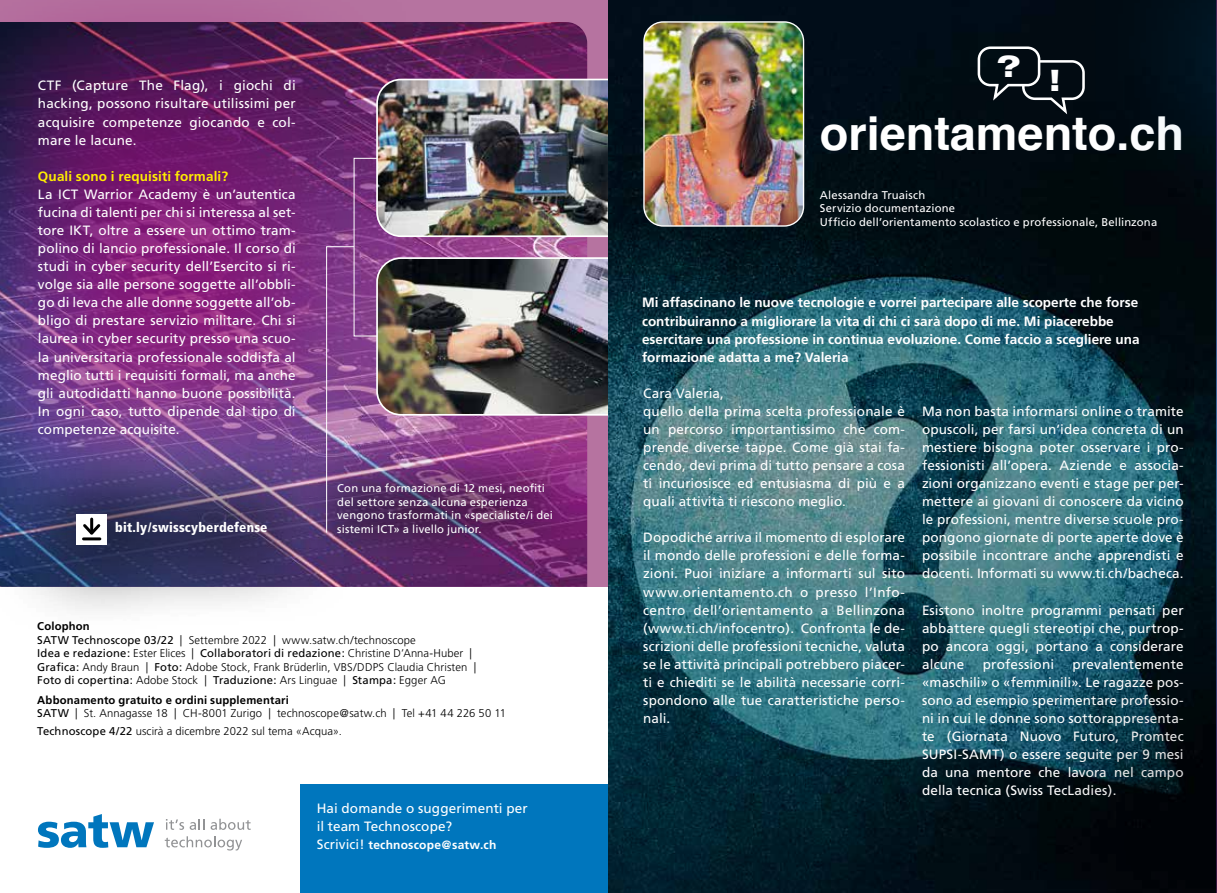
<style>
.page{position:relative;width:1217px;height:893px;background:#fff}
.page>*{position:absolute;margin:0;border:0;box-sizing:border-box;transform-origin:0 0}
.t1{font:700 46.8px "Helvetica";color:#fff}
.t2{font:800 expanded 29.7px "Helvetica Neue";color:#fff}
.t3{font:13.5px/18.1px "Frutiger CE";letter-spacing:.005em;color:#fff;text-align:justify}
.t4{font:13.5px/18.1px "Frutiger";letter-spacing:.01em;color:#fff;text-align:justify}
.t5{font:700 13.5px/18.1px "Frutiger CE";color:#fff}
.t6{font:700 13.5px "Frutiger CE";letter-spacing:.01em;color:#ffed00}
.t7{font:900 condensed 13.5px "Frutiger";letter-spacing:.01em;color:#fff}
.t8{font:700 12px "Frutiger CE";letter-spacing:.015em;color:#fff}
.t9{font:300 11.25px/13.5px "Frutiger CE";letter-spacing:.01em;color:#000}
.t10{font:11.25px/13.5px "Frutiger CE";letter-spacing:.015em;color:#fff}
.t11{font:11.25px/13.5px "Frutiger";letter-spacing:.015em;color:#fff}
.s1{font-weight:700}
.s2{font-weight:400}
.s3{font-weight:400;font-size:13.5px}
</style>
<div class="page">
<svg style="left:166px;top:819px;width:18px;height:11px"></svg>
<svg style="left:190px;top:819px;width:14px;height:11px"></svg>
<svg style="left:210px;top:819px;width:41px;height:11px"></svg>
<svg style="left:165px;top:836px;width:77px;height:14px"></svg>
<svg style="left:38px;top:814px;width:116px;height:34px"></svg>
<div style="left:299px;top:784px;width:309px;height:109px;background:#0076bd"></div>
<img style="left:355px;top:22px;width:232px;height:565px">
<div style="left:0;top:0;width:418px;height:557px;background:#91006a;opacity:.75"></div>
<div style="left:0;top:423px;width:355px;height:213px;background:#000;opacity:.75"></div>
<div style="left:77px;top:514px;width:30px;height:31px;background:#fff"></div>
<hr style="left:90px;top:519px;width:3px;height:14px;background:#000">
<svg style="left:82px;top:521px;width:19px;height:17px"></svg>
<hr style="left:83px;top:537px;width:17px;height:3px;background:#000">
<div style="left:299px;top:446px;width:289px;height:126px;background:#000;opacity:.75"></div>
<img style="left:325px;top:78px;width:283px;height:455px">
<img style="left:608px;top:0;width:607px;height:893px">
<img style="left:643px;top:22px;width:160px;height:204px">
<div style="left:643px;top:21px;width:161px;height:206px;border:1px solid #fff;border-radius:19px"></div>
<svg style="left:976px;top:45px;width:109px;height:73px"></svg>
<hr style="left:1215px;top:0;width:1px;height:893px;background:#b1b3b4">
<div style="left:1090px;top:0;width:126px;height:297px;background:linear-gradient(to right,#01090d,#010e17)"></div>
<div style="left:1028px;top:613px;width:188px;height:280px;background:#000;opacity:.5"></div>
<p class="t4" style="left:38px;top:76px;width:259px">CTF (Capture The Flag), i giochi di hacking, possono risultare utilissimi per acquisire competenze giocando e col&shy;mare le lacune.</p>
<p class="t6" style="left:38px;top:168px;width:192px">Quali sono i requisiti formali?</p>
<p class="t4" style="left:38px;top:185px;width:259px">La ICT Warrior Academy è un’autentica fucina di talenti per chi si interessa al set&shy;tore IKT, oltre a essere un ottimo tram&shy;polino di lancio professionale. Il corso di studi in cyber security dell’Esercito si ri&shy;volge sia alle persone soggette all’obbli&shy;go di leva che alle donne soggette all’ob&shy;bligo di prestare servizio militare. Chi si laurea in cyber security presso una scuo&shy;la universitaria professionale soddisfa al meglio tutti i requisiti formali, ma anche gli autodidatti hanno buone possibilità.<br>In ogni caso, tutto dipende dal tipo di competenze acquisite.</p>
<p class="t7" style="left:115px;top:519px;width:154px">bit.ly/swisscyberdefense</p>
<p class="t10" style="left:337px;top:481px;width:217px">Con una formazione di 12 mesi, neofiti del settore senza alcuna esperienza vengono trasformati in «specialiste/i dei sistemi ICT» a livello junior.</p>
<p class="t9" style="left:37px;top:619px;width:440px"><span class="s1">Colophon<br></span><span class="s2">SATW Technoscope 03/22</span> | Settembre 2022 | www.satw.ch/technoscope<br><span class="s2">Idea e redazione:</span> Ester Elices | <span class="s2">Collaboratori di redazione:</span> Christine D’Anna-Huber | <span class="s2">Grafica:</span> Andy Braun | <span class="s2">Foto:</span> Adobe Stock, Frank Brüderlin, VBS/DDPS Claudia Christen | <span class="s2">Foto di copertina:</span> Adobe Stock | <span class="s2">Traduzione:</span> Ars Linguae | <span class="s2">Stampa:</span> Egger AG</p>
<p class="t9" style="left:37px;top:693px;width:470px"><span class="s1">Abbonamento gratuito e ordini supplementari<br></span><span class="s2">SATW</span> | St. Annagasse 18 | CH-8001 Zurigo | technoscope@satw.ch | Tel +41 44 226 50 11</p>
<p class="t9" style="left:37px;top:724px;width:306px"><span class="s2">Technoscope 4/22</span> uscirà a dicembre 2022 sul tema «Acqua».</p>
<p class="t3" style="left:316px;top:799px;width:212px">Hai domande o suggerimenti per il team Technoscope?</p>
<p class="t8" style="left:316px;top:838px;width:181px"><span class="s3">Scrivici!</span> technoscope@satw.ch</p>
<h2 class="t2" style="left:997px;top:47px;width:25px">?</h2>
<h2 class="t2" style="left:1048px;top:61px;width:13px">!</h2>
<h1 class="t1" style="left:819px;top:96px;width:366px">orientamento.ch</h1>
<p class="t11" style="left:819px;top:188px;width:339px">Alessandra Truaisch<br>Servizio documentazione<br>Ufficio dell’orientamento scolastico e professionale, Bellinzona</p>
<p class="t5" style="left:642px;top:294px;width:499px">Mi affascinano le nuove tecnologie e vorrei partecipare alle scoperte che forse contribuiranno a migliorare la vita di chi ci sarà dopo di me. Mi piacerebbe esercitare una professione in continua evoluzione. Come faccio a scegliere una formazione adatta a me? Valeria</p>
<p class="t3" style="left:643px;top:384px;width:263px;text-align:left">Cara Valeria,<br>quello della prima scelta professionale è un percorso importantissimo che com&shy;prende diverse tappe. Come già stai fa&shy;cendo, devi prima di tutto pensare a cosa ti incuriosisce ed entusiasma di più e a quali attività ti riescono meglio.</p>
<p class="t3" style="left:643px;top:528px;width:263px">Dopodiché arriva il momento di esplorare il mondo delle professioni e delle forma&shy;zioni. Puoi iniziare a informarti sul sito www.orientamento.ch o presso l’Info&shy;centro dell’orientamento a Bellinzona (www.ti.ch/infocentro). Confronta le de&shy;scrizioni delle professioni tecniche, valuta se le attività principali potrebbero piacer&shy;ti e chiediti se le abilità necessarie corri&shy;spondono alle tue caratteristiche perso&shy;nali.</p>
<p class="t3" style="left:921px;top:402px;width:263px">Ma non basta informarsi online o tramite opuscoli, per farsi un’idea concreta di un mestiere bisogna poter osservare i pro&shy;fessionisti all’opera. Aziende e associa&shy;zioni organizzano eventi e stage per per&shy;mettere ai giovani di conoscere da vicino le professioni, mentre diverse scuole pro&shy;pongono giornate di porte aperte dove è possibile incontrare anche apprendisti e docenti. Informati su www.ti.ch/bacheca.</p>
<p class="t3" style="left:921px;top:601px;width:263px">Esistono inoltre programmi pensati per abbattere quegli stereotipi che, purtrop&shy;po ancora oggi, portano a considerare alcune</p>
<p class="t3" style="left:982px;top:655px;width:73px">professioni</p>
<p class="t3" style="left:921px;top:655px;width:263px;text-indent:150px">prevalentemente «maschili» o «femminili». Le ragazze pos&shy;sono ad esempio sperimentare professio&shy;ni in cui le donne sono sottorappresenta&shy;te (Giornata Nuovo Futuro, Promtec SUPSI-SAMT) o essere seguite per 9 mesi da una mentore che lavora nel campo della tecnica (Swiss TecLadies).</p>
</div>
